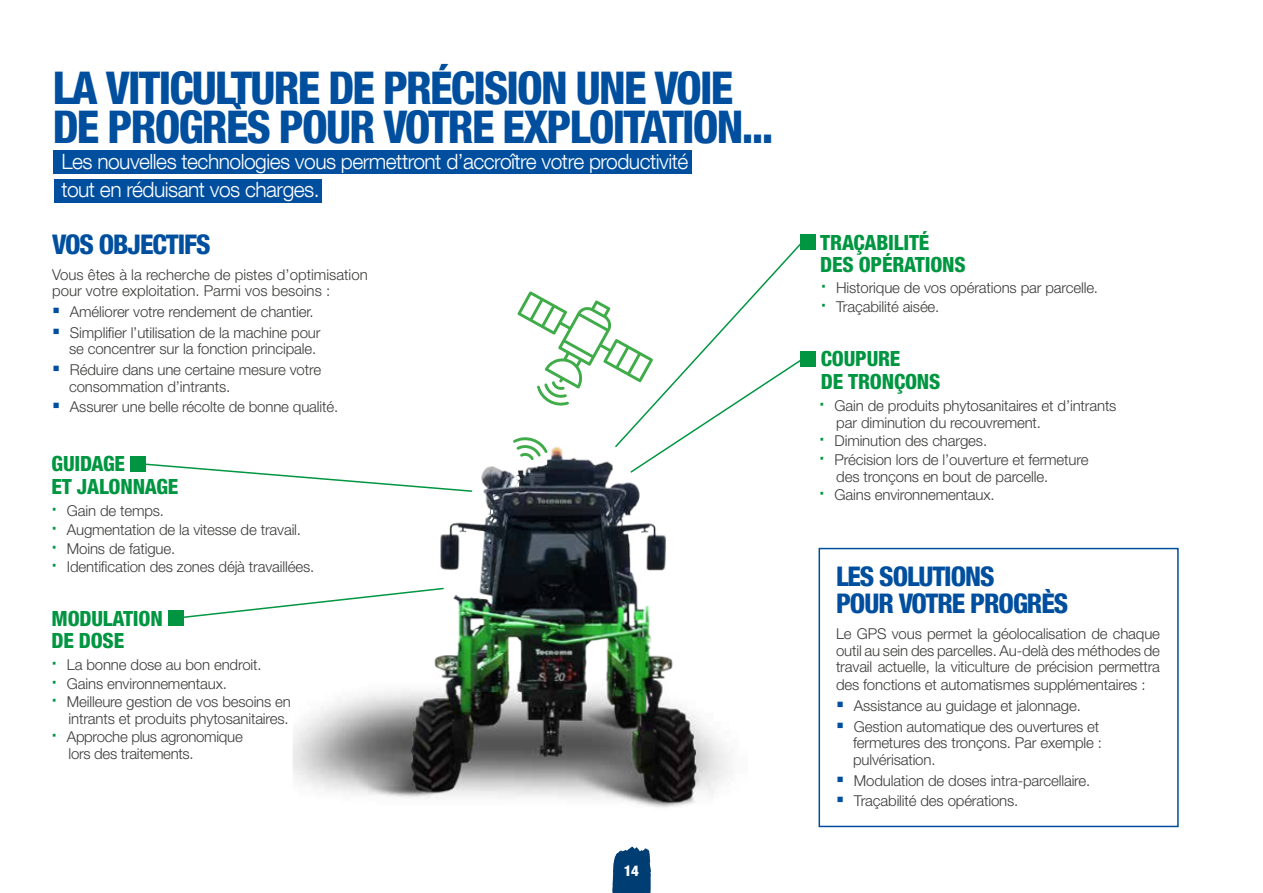
<style>
.page{position:relative;width:1263px;height:893px;background:#fff}
.page>*{position:absolute;margin:0;border:0;box-sizing:border-box;transform-origin:0 0}
.t1{font:800 condensed 45px/39px "Helvetica Neue LT Com";letter-spacing:-.04em;color:#004f9f}
.t2{font:800 condensed 27px/27px "Helvetica Neue LT Com";letter-spacing:-.04em;color:#004f9f}
.t3{font:300 21px/28.5px "Helvetica Neue LT Com";letter-spacing:-.025em;color:#fff}
.t4{font:800 condensed 21px/22.5px "Helvetica Neue LT Std";letter-spacing:-.01em;color:#009641}
.t5{font:300 15px/18.6px "Helvetica Neue LT Std";letter-spacing:-.01em;color:#3c3c3b}
.t6{font:800 condensed 15px "Helvetica Neue LT Com";color:#fff}
</style>
<div class="page">
<div style="left:54px;top:150px;width:638px;height:24px;background:#004f9f"></div>
<div style="left:54px;top:179px;width:267px;height:24px;background:#004f9f"></div>
<div style="left:801px;top:235px;width:15px;height:15px;background:#009641"></div>
<div style="left:168px;top:611px;width:15px;height:15px;background:#009641"></div>
<div style="left:800px;top:351px;width:15px;height:15px;background:#009641"></div>
<div style="left:131px;top:456px;width:15px;height:15px;background:#009641"></div>
<svg style="left:136px;top:463px;width:156px;height:15px"></svg>
<svg style="left:174px;top:604px;width:118px;height:16px"></svg>
<svg style="left:517px;top:240px;width:288px;height:196px"></svg>
<div style="left:818px;top:548px;width:361px;height:279px;border:2px solid #004f9f"></div>
<img style="left:292px;top:436px;width:439px;height:372px">
<svg style="left:612px;top:846px;width:39px;height:47px;background:#225784"></svg>
<h1 class="t1" style="left:53px;top:68px;width:722px">LA VITICULTURE DE PRÉCISION UNE VOIE<br>DE PROGRÈS POUR VOTRE EXPLOITATION...</h1>
<h3 class="t3" style="left:61px;top:147px;width:628px">Les nouvelles technologies vous permettront d’accroître votre productivité tout en réduisant vos charges.</h3>
<h2 class="t2" style="left:52px;top:230px;width:160px">VOS OBJECTIFS</h2>
<p class="t5" style="left:52px;top:266px;width:317px;line-height:16.5px">Vous êtes à la recherche de pistes d’optimisation pour votre exploitation. Parmi vos besoins :</p>
<p class="t5" style="left:70px;top:301px;width:252px;line-height:20.7px">Améliorer votre rendement de chantier.<br>Simplifier l’utilisation de la machine pour</p>
<p class="t5" style="left:69px;top:338px;width:254px;line-height:20.7px">se concentrer sur la fonction principale.<br>Réduire dans une certaine mesure votre</p>
<p class="t5" style="left:69px;top:376px;width:271px;line-height:20.7px">consommation d’intrants.<br>Assurer une belle récolte de bonne qualité.</p>
<h3 class="t4" style="left:52px;top:452px;width:128px">GUIDAGE<br>ET JALONNAGE</h3>
<p class="t5" style="left:67px;top:501px;width:249px">Gain de temps.<br>Augmentation de la vitesse de travail.<br>Moins de fatigue.<br>Identification des zones déjà travaillées.</p>
<h3 class="t4" style="left:52px;top:606px;width:113px">MODULATION<br>DE DOSE</h3>
<p class="t5" style="left:67px;top:655px;width:226px">La bonne dose au bon endroit.<br>Gains environnementaux.<br>Meilleure gestion de vos besoins en</p>
<p class="t5" style="left:67px;top:709px;width:223px">intrants et produits phytosanitaires.<br>Approche plus agronomique</p>
<p class="t5" style="left:69px;top:744px;width:127px">lors des traitements.</p>
<p class="t6" style="left:624px;top:862px;width:16px">14</p>
<h3 class="t4" style="left:820px;top:231px;width:147px">TRAÇABILITÉ<br>DES OPÉRATIONS</h3>
<p class="t5" style="left:836px;top:278px;width:263px">Historique de vos opérations par parcelle.<br>Traçabilité aisée.</p>
<h3 class="t4" style="left:821px;top:347px;width:121px">COUPURE<br>DE TRONÇONS</h3>
<p class="t5" style="left:834px;top:397px;width:283px;line-height:16.5px">Gain de produits phytosanitaires et d’intrants par diminution du recouvrement.</p>
<p class="t5" style="left:834px;top:431px;width:255px">Diminution des charges.<br>Précision lors de l’ouverture et fermeture</p>
<p class="t5" style="left:834px;top:467px;width:215px">des tronçons en bout de parcelle.<br>Gains environnementaux.</p>
<h2 class="t2" style="left:836px;top:562px;width:234px">LES SOLUTIONS<br>POUR VOTRE PROGRÈS</h2>
<p class="t5" style="left:836px;top:625px;width:326px;line-height:16.5px;text-align:justify">Le GPS vous permet la géolocalisation de chaque outil au sein des parcelles. Au-delà des méthodes de travail actuelle, la viticulture de précision permettra</p>
<p class="t5" style="left:854px;top:674px;width:293px;line-height:20.7px;text-indent:-18px">des fonctions et automatismes supplémentaires :<br>Assistance au guidage et jalonnage.<br>Gestion automatique des ouvertures et</p>
<p class="t5" style="left:853px;top:734px;width:250px;line-height:16.5px">fermetures des tronçons. Par exemple : pulvérisation.</p>
<p class="t5" style="left:854px;top:770px;width:238px;line-height:20.7px">Modulation de doses intra-parcellaire.<br>Traçabilité des opérations.</p>
</div>
